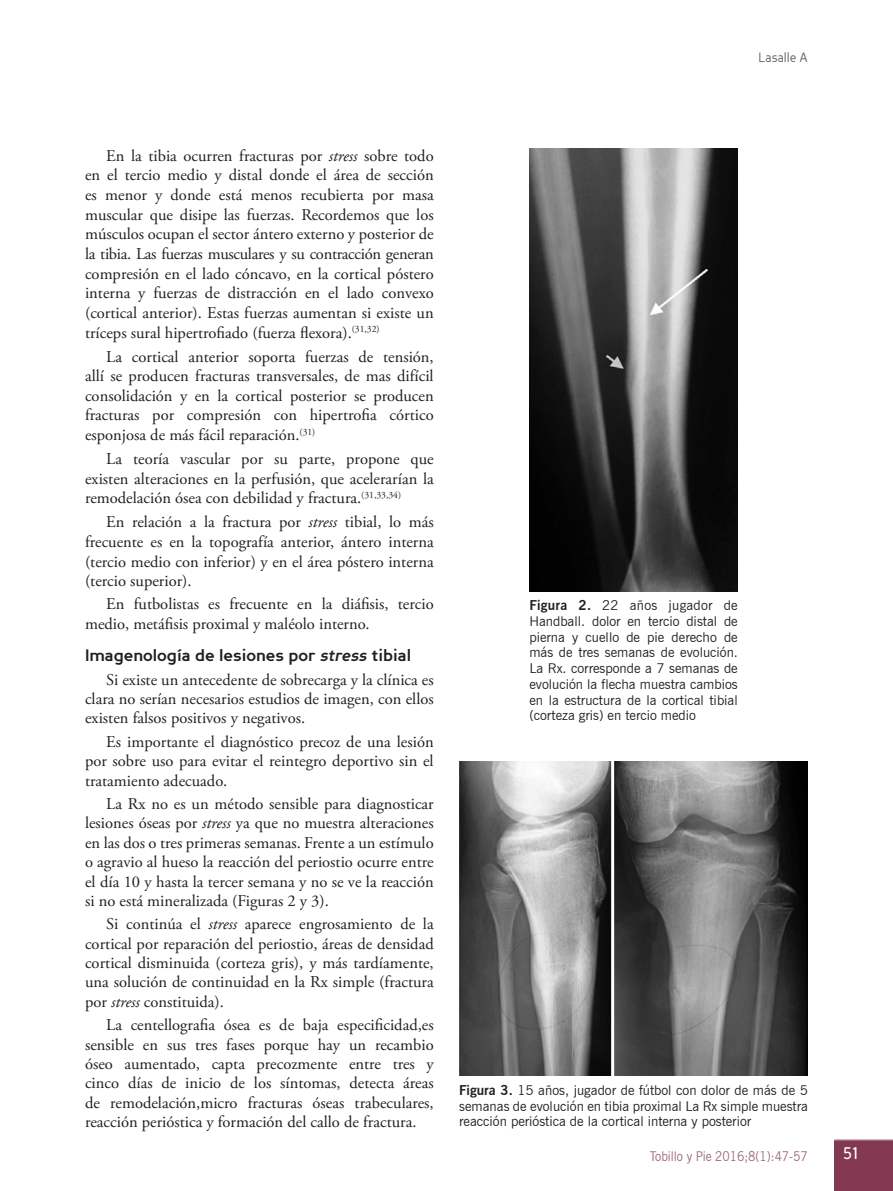
<style>
.page{position:relative;width:893px;height:1191px;background:#fff}
.page>*{position:absolute;margin:0;border:0;box-sizing:border-box;transform-origin:0 0}
.t1{font:21px "Perspective Sans";color:#fff;scale:.9 1}
.t2{font:16.5px/19.4px "Adobe Garamond Pro";color:#231f20;text-align:justify}
.t3{font:700 16.5px "Perspective Sans";color:#231f20}
.t4{font:13.5px/15.8px "News Gothic BT";color:#231f20;text-align:justify}
.t5{font:13.5px "News Gothic BT";color:#9f6875;scale:.9 1}
.t6{font:13.5px "Perspective Sans";color:#6c6d70;scale:.9 1}
.s1{font-style:italic}
.s2{font-weight:700}
</style>
<div class="page">
<div style="left:834px;top:1141px;width:59px;height:50px;background:#823850"></div>
<hr style="left:834px;top:1139px;width:59px;height:2px;background:#9f6875">
<img style="left:529px;top:149px;width:209px;height:442px">
<img style="left:459px;top:761px;width:349px;height:314px">
<hr style="left:611px;top:759px;width:3px;height:318px;background:#fff">
<p class="t6" style="left:758px;top:49px;width:56px">Lasalle A</p>
<p class="t2" style="left:85px;top:146px;width:350px;text-indent:21px">En la tibia ocurren fracturas por <span class="s1">stress</span> sobre todo en el tercio medio y distal donde el área de sección es menor y donde está menos recubierta por masa muscular que disipe las fuerzas. Recordemos que los músculos ocupan el sector ántero externo y posterior de la tibia. Las fuerzas musculares y su contracción generan compresión en el lado cóncavo, en la cortical póstero interna y fuerzas de distracción en el lado convexo (cortical anterior). Estas fuerzas aumentan si existe un tríceps sural hipertrofiado (fuerza flexora).<sup>(31,32)</sup></p>
<p class="t2" style="left:85px;top:347px;width:350px;text-indent:21px">La cortical anterior soporta fuerzas de tensión, allí se producen fracturas transversales, de mas difícil consolidación y en la cortical posterior se producen fracturas por compresión con hipertrofia córtico esponjosa de más fácil reparación.<sup>(31)</sup></p>
<p class="t2" style="left:85px;top:449px;width:350px;text-indent:21px">La teoría vascular por su parte, propone que existen alteraciones en la perfusión, que acelerarían la remodelación ósea con debilidad y fractura.<sup>(31,33,34)</sup></p>
<p class="t2" style="left:85px;top:513px;width:350px;text-indent:21px">En relación a la fractura por <span class="s1">stress</span> tibial, lo más frecuente es en la topografía anterior, ántero interna (tercio medio con inferior) y en el área póstero interna (tercio superior).</p>
<p class="t2" style="left:85px;top:595px;width:350px;text-indent:21px">En futbolistas es frecuente en la diáfisis, tercio medio, metáfisis proximal y maléolo interno.</p>
<p class="t3" style="left:85px;top:645px;width:328px">Imagenología de lesiones por <span class="s1">stress</span> tibial</p>
<p class="t2" style="left:85px;top:670px;width:350px;text-indent:21px">Si existe un antecedente de sobrecarga y la clínica es clara no serían necesarios estudios de imagen, con ellos existen falsos positivos y negativos.</p>
<p class="t2" style="left:85px;top:732px;width:350px;text-indent:21px">Es importante el diagnóstico precoz de una lesión por sobre uso para evitar el reintegro deportivo sin el tratamiento adecuado.</p>
<p class="t2" style="left:85px;top:795px;width:350px;text-indent:21px">La Rx no es un método sensible para diagnosticar lesiones óseas por <span class="s1">stress</span> ya que no muestra alteraciones en las dos o tres primeras semanas. Frente a un estímulo o agravio al hueso la reacción del periostio ocurre entre el día 10 y hasta la tercer semana y no se ve la reacción si no está mineralizada (Figuras 2 y 3).</p>
<p class="t2" style="left:85px;top:915px;width:350px;text-indent:21px">Si continúa el <span class="s1">stress</span> aparece engrosamiento de la cortical por reparación del periostio, áreas de densidad cortical disminuida (corteza gris), y más tardíamente, una solución de continuidad en la Rx simple (fractura por <span class="s1">stress</span> constituida).</p>
<p class="t2" style="left:85px;top:1016px;width:350px;text-indent:21px">La centellografia ósea es de baja especificidad,es sensible en sus tres fases porque hay un recambio óseo aumentado, capta precozmente entre tres y cinco días de inicio de los síntomas, detecta áreas de remodelación,micro fracturas óseas trabeculares, reacción perióstica y formación del callo de fractura.</p>
<p class="t4" style="left:529px;top:597px;width:210px"><span class="s2">Figura 2.</span> 22 años jugador de Handball. dolor en tercio distal de pierna y cuello de pie derecho de más de tres semanas de evolución.<br>La Rx. corresponde a 7 semanas de evolución la flecha muestra cambios en la estructura de la cortical tibial (corteza gris) en tercio medio</p>
<p class="t4" style="left:459px;top:1082px;width:350px"><span class="s2">Figura 3.</span> 15 años, jugador de fútbol con dolor de más de 5 semanas de evolución en tibia proximal La Rx simple muestra reacción perióstica de la cortical interna y posterior</p>
<p class="t5" style="left:650px;top:1147px;width:177px">Tobillo y Pie 2016;8(1):47-57</p>
<p class="t1" style="left:843px;top:1139px;width:19px">51</p>
</div>
